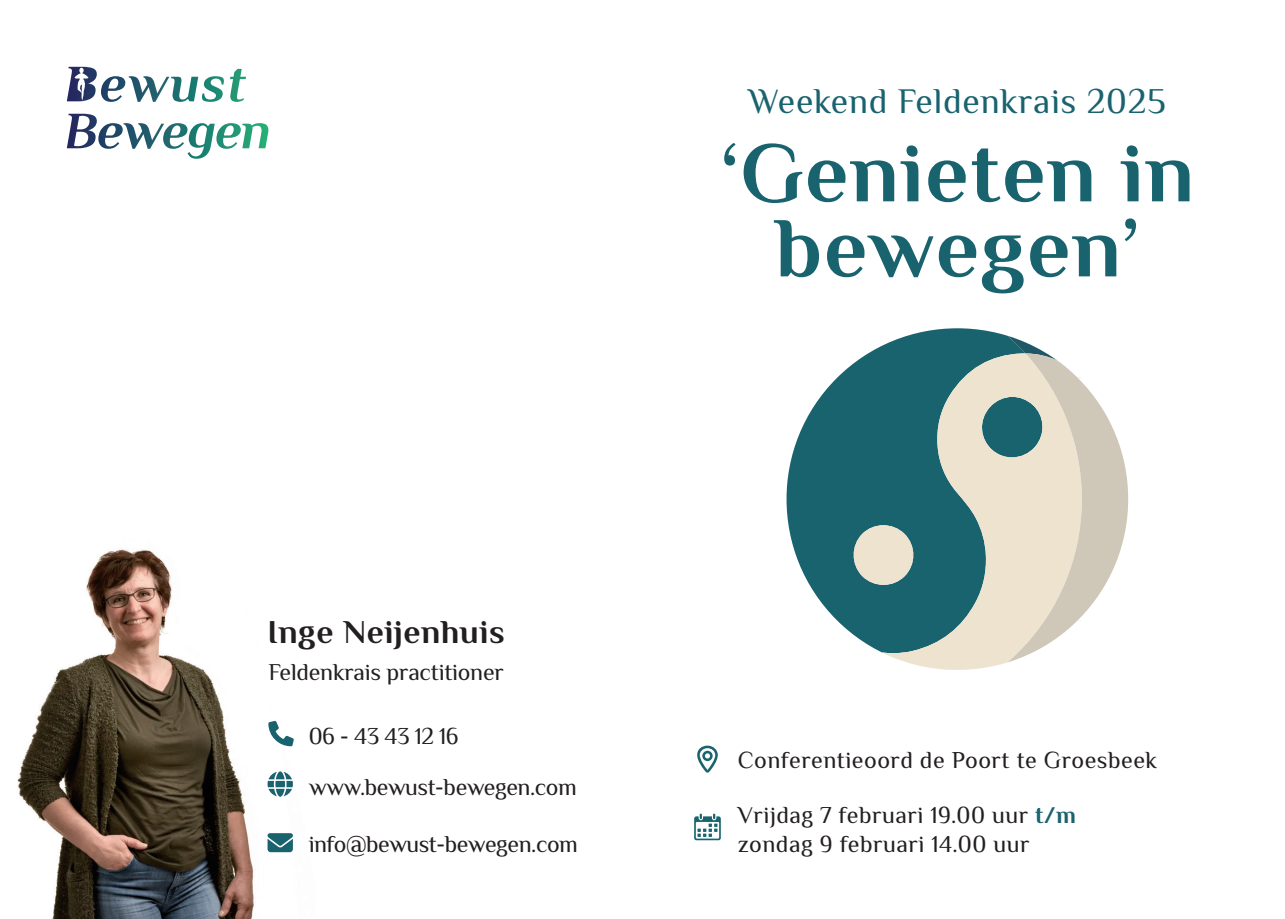
<style>
.page{position:relative;width:1285px;height:919px;background:#fff}
.page>*{position:absolute;margin:0;border:0;box-sizing:border-box;transform-origin:0 0}
.t1{font:700 85.2px/75px "Philosopher";letter-spacing:.02em;color:#19636f;text-align:center}
.t2{font:35.55px "Philosopher";letter-spacing:.02em;color:#19636f}
.t3{font:700 33.45px "Philosopher";letter-spacing:.02em;color:#231f20}
.t4{font:24px/28.8px "Philosopher";letter-spacing:.02em;color:#231f20}
.t5{font:23.85px/50.4px "Philosopher";letter-spacing:-.02em;color:#231f20}
.s1{font-weight:700;color:#19636f}
</style>
<div class="page">
<img style="left:17px;top:549px;width:275px;height:369px">
<svg style="left:786px;top:328px;width:222px;height:324px;fill:#19636f"></svg>
<svg style="left:850px;top:525px;width:31px;height:60px;background:#a9bab0"></svg>
<svg style="left:881px;top:353px;width:128px;height:317px;background:#6c9595"></svg>
<svg style="left:1007px;top:336px;width:120px;height:326px"></svg>
<svg style="left:67px;top:67px;width:179px;height:35px"></svg>
<svg style="left:268px;top:720px;width:26px;height:26px"></svg>
<svg style="left:267px;top:771px;width:26px;height:25px"></svg>
<svg style="left:267px;top:833px;width:26px;height:19px"></svg>
<svg style="left:694px;top:813px;width:26px;height:27px"></svg>
<svg style="left:697px;top:745px;width:20px;height:27px"></svg>
<h3 class="t3" style="left:267px;top:609px;width:239px">Inge Neijenhuis</h3>
<p class="t5" style="left:268px;top:646px;width:237px">Feldenkrais practitioner</p>
<p class="t5" style="left:308px;top:711px;width:269px">06 - 43 43 12 16 www.bewust-bewegen.com</p>
<p class="t5" style="left:308px;top:819px;width:271px">info@bewust-bewegen.com</p>
<h2 class="t2" style="left:748px;top:78px;width:419px">Weekend Feldenkrais 2025</h2>
<h1 class="t1" style="left:720px;top:135px;width:475px">‘Genieten in bewegen’</h1>
<p class="t4" style="left:737px;top:746px;width:421px">Conferentieoord de Poort te Groesbeek</p>
<p class="t4" style="left:737px;top:801px;width:340px">Vrijdag 7 februari 19.00 uur <span class="s1">t/m </span>zondag 9 februari 14.00 uur</p>
</div>
